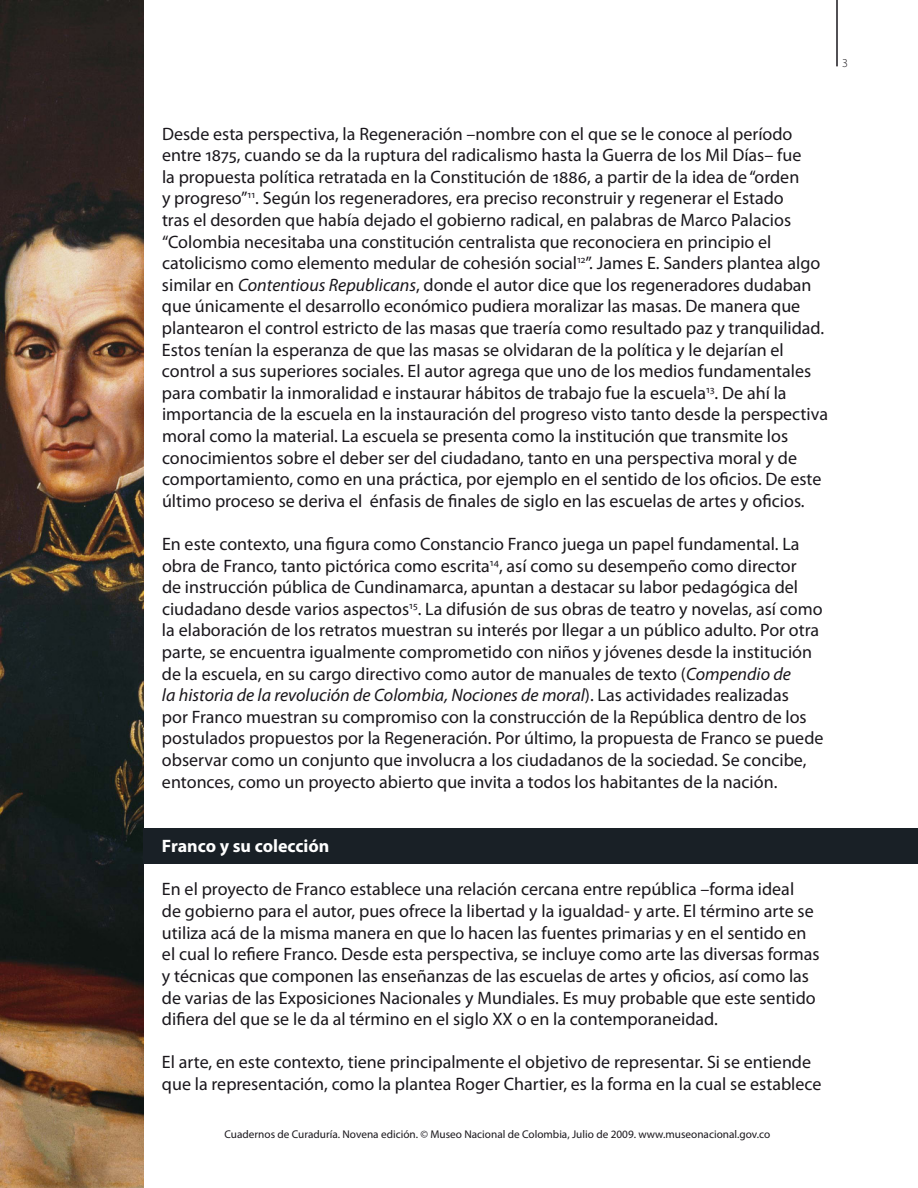
<style>
.page{position:relative;width:918px;height:1188px;background:#fff}
.page>*{position:absolute;margin:0;border:0;box-sizing:border-box;transform-origin:0 0}
.t1{font:18px/21.6px "Myriad Pro";color:#1a171c}
.t2{font:700 18px "Myriad Pro";color:#fff}
.t3{font:300 12px "Myriad Pro";color:#1a171c}
.t4{font:11.25px "Myriad Pro";color:#1a171c}
.s1{font-style:italic}
</style>
<div class="page">
<img style="left:0;top:0;width:144px;height:1188px">
<hr style="left:836px;top:0;width:2px;height:66px;background:#1a171c">
<div style="left:143px;top:828px;width:775px;height:36px;background:#192026"></div>
<p class="t3" style="left:842px;top:56px;width:7px">3</p>
<p class="t1" style="left:162px;top:122px;width:668px">Desde esta perspectiva, la Regeneración –nombre con el que se le conoce al período entre 1875, cuando se da la ruptura del radicalismo hasta la Guerra de los Mil Días– fue<br>la propuesta política retratada en la Constitución de 1886, a partir de la idea de “orden<br>y progreso”<sup>11</sup>. Según los regeneradores, era preciso reconstruir y regenerar el Estado<br>tras el desorden que había dejado el gobierno radical, en palabras de Marco Palacios “Colombia necesitaba una constitución centralista que reconociera en principio el catolicismo como elemento medular de cohesión social<sup>12</sup>”. James E. Sanders plantea algo similar en <span class="s1">Contentious Republicans</span>, donde el autor dice que los regeneradores dudaban que únicamente el desarrollo económico pudiera moralizar las masas. De manera que plantearon el control estricto de las masas que traería como resultado paz y tranquilidad.<br>Estos tenían la esperanza de que las masas se olvidaran de la política y le dejarían el control a sus superiores sociales. El autor agrega que uno de los medios fundamentales para combatir la inmoralidad e instaurar hábitos de trabajo fue la escuela<sup>13</sup>. De ahí la importancia de la escuela en la instauración del progreso visto tanto desde la perspectiva moral como la material. La escuela se presenta como la institución que transmite los conocimientos sobre el deber ser del ciudadano, tanto en una perspectiva moral y de comportamiento, como en una práctica, por ejemplo en el sentido de los oficios. De este último proceso se deriva el énfasis de finales de siglo en las escuelas de artes y oficios.</p>
<p class="t1" style="left:162px;top:533px;width:663px">En este contexto, una figura como Constancio Franco juega un papel fundamental. La obra de Franco, tanto pictórica como escrita<sup>14</sup>, así como su desempeño como director<br>de instrucción pública de Cundinamarca, apuntan a destacar su labor pedagógica del ciudadano desde varios aspectos<sup>15</sup>. La difusión de sus obras de teatro y novelas, así como la elaboración de los retratos muestran su interés por llegar a un público adulto. Por otra parte, se encuentra igualmente comprometido con niños y jóvenes desde la institución de la escuela, en su cargo directivo como autor de manuales de texto (<span class="s1">Compendio de<br>la historia de la revolución de Colombia, Nociones de moral</span>). Las actividades realizadas<br>por Franco muestran su compromiso con la construcción de la República dentro de los postulados propuestos por la Regeneración. Por último, la propuesta de Franco se puede observar como un conjunto que involucra a los ciudadanos de la sociedad. Se concibe, entonces, como un proyecto abierto que invita a todos los habitantes de la nación.</p>
<p class="t2" style="left:162px;top:834px;width:169px">Franco y su colección</p>
<p class="t1" style="left:162px;top:878px;width:659px">En el proyecto de Franco establece una relación cercana entre república –forma ideal<br>de gobierno para el autor, pues ofrece la libertad y la igualdad- y arte. El término arte se utiliza acá de la misma manera en que lo hacen las fuentes primarias y en el sentido en el cual lo refiere Franco. Desde esta perspectiva, se incluye como arte las diversas formas y técnicas que componen las enseñanzas de las escuelas de artes y oficios, así como las de varias de las Exposiciones Nacionales y Mundiales. Es muy probable que este sentido difiera del que se le da al término en el siglo XX o en la contemporaneidad.</p>
<p class="t1" style="left:162px;top:1051px;width:661px">El arte, en este contexto, tiene principalmente el objetivo de representar. Si se entiende que la representación, como la plantea Roger Chartier, es la forma en la cual se establece</p>
<p class="t4" style="left:225px;top:1128px;width:547px">Cuadernos de Curaduría. Novena edición. © Museo Nacional de Colombia, Julio de 2009. www.museonacional.gov.co</p>
</div>
